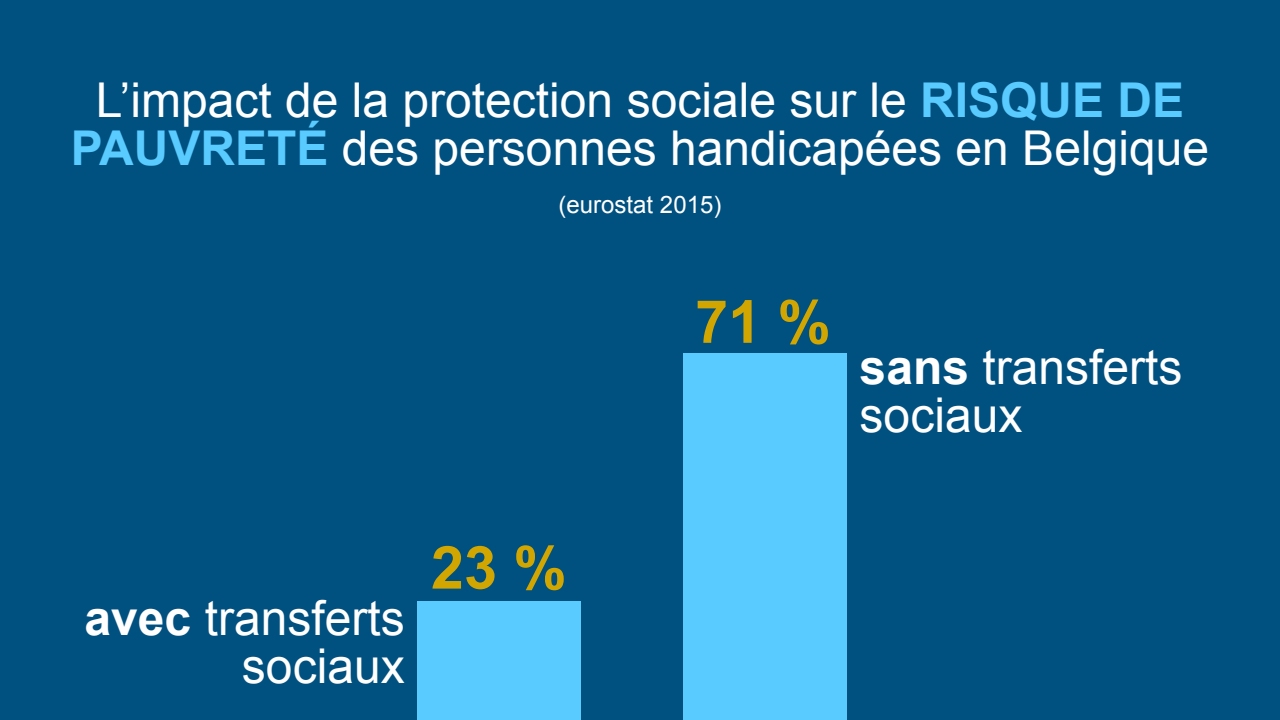
<style>
.page{position:relative;width:1280px;height:720px;background:#005080}
.page>*{position:absolute;margin:0;border:0;box-sizing:border-box;transform-origin:0 0}
.t1{font:700 59.5px "Arial";color:#d2a600}
.t2{font:48px/48px "Arial";color:#fff;text-align:center}
.t3{font:24px "Arial";color:#fff}
.s1{font-weight:700;color:#59cbff}
.s2{font-weight:700}
</style>
<div class="page">
<div style="left:684px;top:354px;width:163px;height:366px;background:#59cbff"></div>
<div style="left:418px;top:602px;width:163px;height:118px;background:#59cbff"></div>
<p class="t2" style="left:71px;top:76px;width:1140px">L’impact de la protection sociale sur le <span class="s1">RISQUE DE<br>PAUVRETÉ</span> des personnes handicapées en Belgique</p>
<p class="t3" style="left:559px;top:189px;width:164px">(eurostat 2015)</p>
<p class="t2" style="left:85px;top:594px;width:322px;text-align:right"><span class="s2">avec</span> transferts sociaux</p>
<p class="t1" style="left:431px;top:528px;width:137px">23 %</p>
<p class="t1" style="left:695px;top:282px;width:137px">71 %</p>
<p class="t2" style="left:860px;top:344px;width:324px;text-align:left"><span class="s2">sans</span> transferts sociaux</p>
</div>
